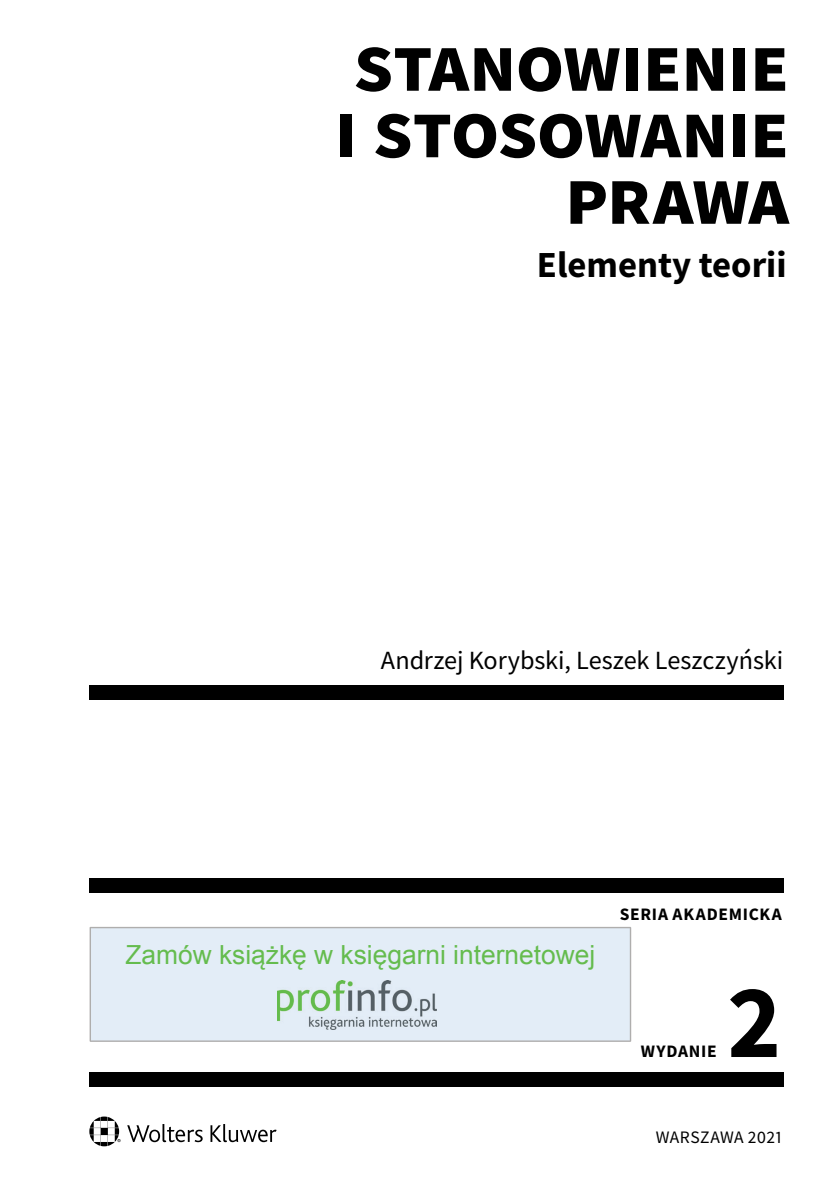
<style>
.page{position:relative;width:834px;height:1191px;background:#fff}
.page>*{position:absolute;margin:0;border:0;box-sizing:border-box;transform-origin:0 0}
.t1{font:700 105px "Source Sans Pro";color:#000}
.t2{font:700 80.5px/66.5px "Source Sans Pro";letter-spacing:-.02em;color:#000;text-align:right}
.t3{font:700 36.75px "Source Sans Pro";color:#000}
.t4{font:26.25px "Arial";color:#65bc4e}
.t5{font:26.25px "Source Sans Pro";color:#000}
.t6{font:700 17.5px "Source Sans Pro";letter-spacing:.04em;color:#000}
.t7{font:17.5px "Source Sans Pro";letter-spacing:.01em;color:#000}
</style>
<div class="page">
<svg style="left:89px;top:1116px;width:187px;height:30px"></svg>
<div style="left:89px;top:685px;width:695px;height:14px;background:#000"></div>
<div style="left:89px;top:1071px;width:695px;height:15px;background:#000"></div>
<div style="left:89px;top:878px;width:695px;height:15px;background:#000"></div>
<div style="left:90px;top:927px;width:541px;height:114px;background:#e3edf7"></div>
<div style="left:98px;top:944px;width:524px;height:34px;background:#e3edf7"></div>
<div style="left:277px;top:980px;width:166px;height:52px;background:#e3edf7"></div>
<img style="left:277px;top:980px;width:160px;height:49px">
<h2 class="t2" style="left:333px;top:30px;width:457px">Stanowienie i stosowanie prawa</h2>
<h3 class="t3" style="left:536px;top:240px;width:251px">Elementy teorii</h3>
<p class="t5" style="left:381px;top:643px;width:404px">Andrzej Korybski, Leszek Leszczyński</p>
<p class="t4" style="left:125px;top:937px;width:471px">Zamów książkę w księgarni internetowej</p>
<p class="t6" style="left:619px;top:902px;width:163px">SERIA AKADEMICKA</p>
<p class="t6" style="left:640px;top:1039px;width:77px">WYDANIE</p>
<h1 class="t1" style="left:726px;top:951px;width:57px">2</h1>
<p class="t7" style="left:655px;top:1126px;width:127px">WARSZAWA 2021</p>
</div>
